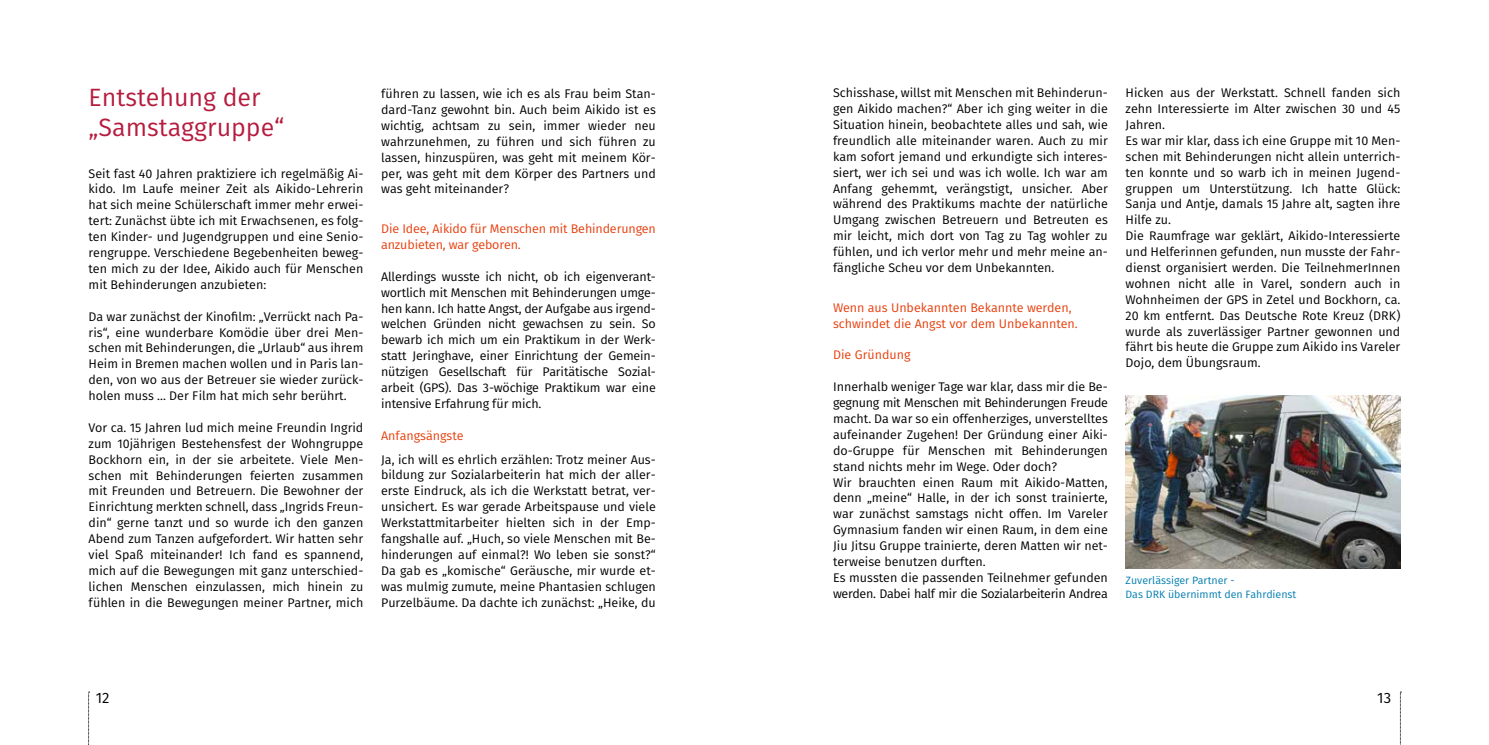
<style>
.page{position:relative;width:1489px;height:745px;background:#fff}
.page>*{position:absolute;margin:0;border:0;box-sizing:border-box;transform-origin:0 0}
.t1{font:25px/30px "Fira Sans";color:#b61c3e}
.t2{font:15px "Fira Sans";color:#000}
.t3{font:12.5px/15.9px "Fira Sans";color:#000;text-align:justify}
.t4{font:12.5px/15.9px "Fira Sans";letter-spacing:-.005em;color:#e73f0c}
.t5{font:10.62px/13.8px "Fira Sans";color:#007db1}
</style>
<div class="page">
<svg style="left:1399px;top:691px;width:2px;height:54px"></svg>
<svg style="left:88px;top:691px;width:2px;height:54px"></svg>
<img style="left:1125px;top:395px;width:275px;height:173px">
<h1 class="t1" style="left:89px;top:82px;width:197px">Entstehung der „Samstaggruppe“</h1>
<p class="t3" style="left:381px;top:86px;width:276px">führen zu lassen, wie ich es als Frau beim Stan&shy;dard-Tanz gewohnt bin. Auch beim Aikido ist es wichtig, achtsam zu sein, immer wieder neu wahrzunehmen, zu führen und sich führen zu lassen, hinzuspüren, was geht mit meinem Kör&shy;per, was geht mit dem Körper des Partners und was geht miteinander?</p>
<p class="t4" style="left:381px;top:221px;width:276px">Die Idee, Aikido für Menschen mit Behinderungen anzubieten, war geboren.</p>
<p class="t3" style="left:381px;top:268px;width:276px">Allerdings wusste ich nicht, ob ich eigenverant&shy;wortlich mit Menschen mit Behinderungen umge&shy;hen kann. Ich hatte Angst, der Aufgabe aus irgend&shy;welchen Gründen nicht gewachsen zu sein. So bewarb ich mich um ein Praktikum in der Werk&shy;statt Jeringhave, einer Einrichtung der Gemein&shy;nützigen Gesellschaft für Paritätische Sozial&shy;arbeit (GPS). Das 3-wöchige Praktikum war eine intensive Erfahrung für mich.</p>
<p class="t4" style="left:381px;top:427px;width:84px">Anfangsängste</p>
<p class="t3" style="left:381px;top:451px;width:276px">Ja, ich will es ehrlich erzählen: Trotz meiner Aus&shy;bildung zur Sozialarbeiterin hat mich der aller&shy;erste Eindruck, als ich die Werkstatt betrat, ver&shy;unsichert. Es war gerade Arbeitspause und viele Werkstattmitarbeiter hielten sich in der Emp&shy;fangshalle auf. „Huch, so viele Menschen mit Be&shy;hinderungen auf einmal?! Wo leben sie sonst?“ Da gab es „komische“ Geräusche, mir wurde et&shy;was mulmig zumute, meine Phantasien schlugen Purzelbäume. Da dachte ich zunächst: „Heike, du</p>
<p class="t3" style="left:89px;top:165px;width:276px">Seit fast 40 Jahren praktiziere ich regelmäßig Ai&shy;kido. Im Laufe meiner Zeit als Aikido-Lehrerin hat sich meine Schülerschaft immer mehr erwei&shy;tert: Zunächst übte ich mit Erwachsenen, es folg&shy;ten Kinder- und Jugendgruppen und eine Senio&shy;rengruppe. Verschiedene Begebenheiten beweg&shy;ten mich zu der Idee, Aikido auch für Menschen mit Behinderungen anzubieten:</p>
<p class="t3" style="left:89px;top:308px;width:276px">Da war zunächst der Kinofilm: „Verrückt nach Pa&shy;ris“, eine wunderbare Komödie über drei Men&shy;schen mit Behinderungen, die „Urlaub“ aus ihrem Heim in Bremen machen wollen und in Paris lan&shy;den, von wo aus der Betreuer sie wieder zurück&shy;holen muss ... Der Film hat mich sehr berührt.</p>
<p class="t3" style="left:89px;top:419px;width:276px">Vor ca. 15 Jahren lud mich meine Freundin Ingrid zum 10jährigen Bestehensfest der Wohngruppe Bockhorn ein, in der sie arbeitete. Viele Men&shy;schen mit Behinderungen feierten zusammen mit Freunden und Betreuern. Die Bewohner der Einrichtung merkten schnell, dass „Ingrids Freun&shy;din“ gerne tanzt und so wurde ich den ganzen Abend zum Tanzen aufgefordert. Wir hatten sehr viel Spaß miteinander! Ich fand es spannend, mich auf die Bewegungen mit ganz unterschied&shy;lichen Menschen einzulassen, mich hinein zu fühlen in die Bewegungen meiner Partner, mich</p>
<p class="t3" style="left:833px;top:85px;width:276px">Schisshase, willst mit Menschen mit Behinderun&shy;gen Aikido machen?“ Aber ich ging weiter in die Situation hinein, beobachtete alles und sah, wie freundlich alle miteinander waren. Auch zu mir kam sofort jemand und erkundigte sich interes&shy;siert, wer ich sei und was ich wolle. Ich war am Anfang gehemmt, verängstigt, unsicher. Aber während des Praktikums machte der natürliche Umgang zwischen Betreuern und Betreuten es mir leicht, mich dort von Tag zu Tag wohler zu fühlen, und ich verlor mehr und mehr meine an&shy;fängliche Scheu vor dem Unbekannten.</p>
<p class="t4" style="left:833px;top:299px;width:245px">Wenn aus Unbekannten Bekannte werden, schwindet die Angst vor dem Unbekannten.</p>
<p class="t4" style="left:833px;top:347px;width:79px">Die Gründung</p>
<p class="t3" style="left:833px;top:378px;width:276px;text-align:left">Innerhalb weniger Tage war klar, dass mir die Be&shy;gegnung mit Menschen mit Behinderungen Freude macht. Da war so ein offenherziges, unverstelltes aufeinander Zugehen! Der Gründung einer Aiki&shy;do-Gruppe für Menschen mit Behinderungen stand nichts mehr im Wege. Oder doch?<br>Wir brauchten einen Raum mit Aikido-Matten, denn „meine“ Halle, in der ich sonst trainierte, war zunächst samstags nicht offen. Im Vareler Gymnasium fanden wir einen Raum, in dem eine Jiu Jitsu Gruppe trainierte, deren Matten wir net&shy;terweise benutzen durften.<br>Es mussten die passenden Teilnehmer gefunden werden. Dabei half mir die Sozialarbeiterin Andrea</p>
<p class="t3" style="left:1125px;top:85px;width:276px;text-align:left">Hicken aus der Werkstatt. Schnell fanden sich zehn Interessierte im Alter zwischen 30 und 45<br>Jahren.<br>Es war mir klar, dass ich eine Gruppe mit 10 Men&shy;schen mit Behinderungen nicht allein unterrich&shy;ten konnte und so warb ich in meinen Jugend&shy;gruppen um Unterstützung. Ich hatte Glück:<br>Sanja und Antje, damals 15 Jahre alt, sagten ihre Hilfe zu.<br>Die Raumfrage war geklärt, Aikido-Interessierte und Helferinnen gefunden, nun musste der Fahr&shy;dienst organisiert werden. Die TeilnehmerInnen wohnen nicht alle in Varel, sondern auch in Wohnheimen der GPS in Zetel und Bockhorn, ca.<br>20 km entfernt. Das Deutsche Rote Kreuz (DRK) wurde als zuverlässiger Partner gewonnen und fährt bis heute die Gruppe zum Aikido ins Vareler Dojo, dem Übungsraum.</p>
<p class="t5" style="left:1125px;top:573px;width:172px">Zuverlässiger Partner ‑<br>Das DRK übernimmt den Fahrdienst</p>
<p class="t2" style="left:96px;top:686px;width:15px">12</p>
<p class="t2" style="left:1377px;top:686px;width:15px">13</p>
</div>
